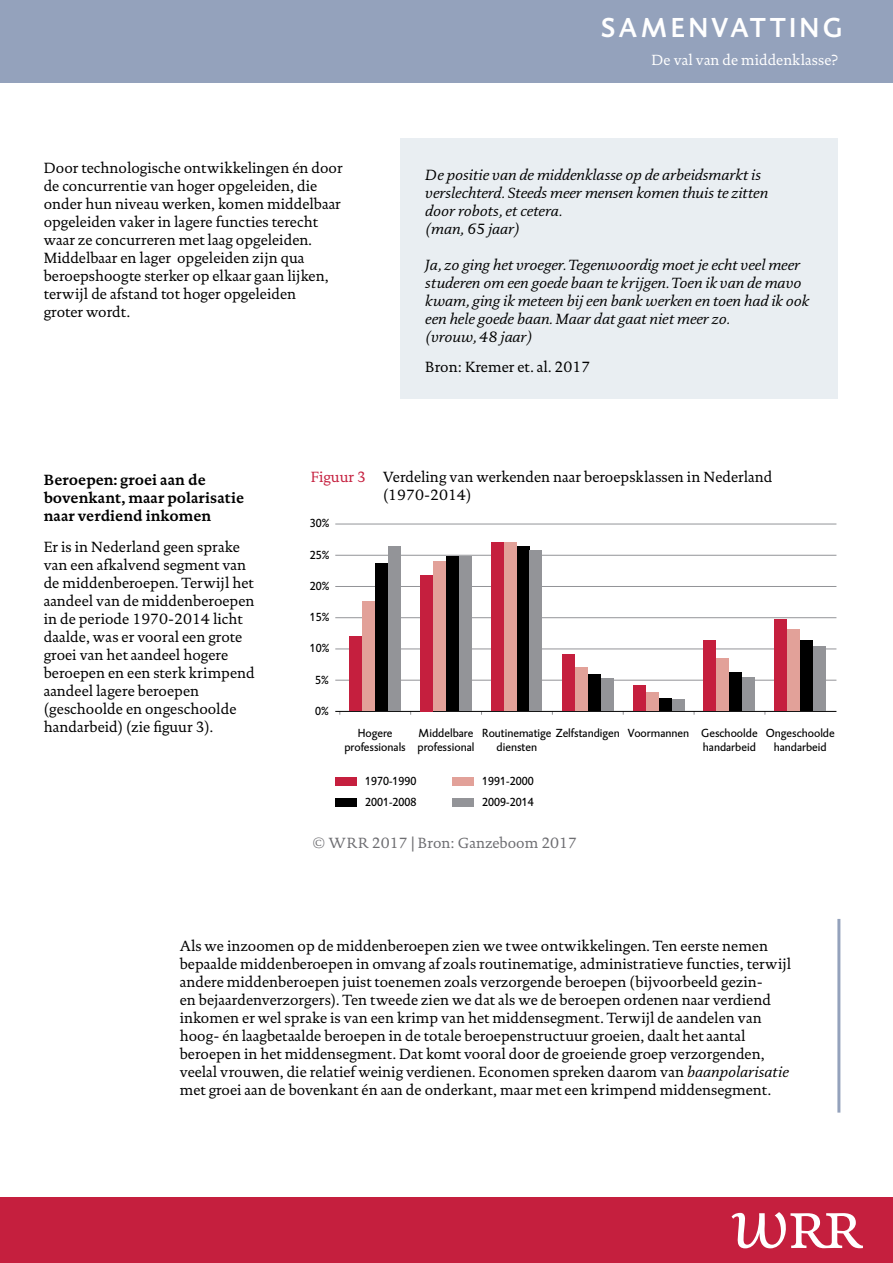
<style>
.page{position:relative;width:893px;height:1263px;background:#fff}
.page>*{position:absolute;margin:0;border:0;box-sizing:border-box;transform-origin:0 0}
.t1{font:500 28.05px "DTL Caspari TOT";letter-spacing:.12em;color:#fff}
.P_H{font:15px/18px "DTL Documenta TOT";color:#000}
.P_first{font:15px/18px "DTL Documenta TOT";color:#000}
.P_first__Block{font:italic 15px/18px "DTL Documenta TOT";color:#000}
.Caption_F{font:15px/18px "DTL Documenta TOT";color:#000}
.P_first-2{font:700 15px/18px "DTL Documenta TOT";color:#000}
.Source_F{font:15px "DTL Documenta TOT";color:#6d6d71}
.t2{font:14.85px "DTL Documenta TOT";color:#fff}
.t3{font:12px/14.4px "DTL Caspari TOT";color:#000;text-align:center}
.s1{color:#c51f3e}
.s2{font-style:inherit}
.s3{font-style:italic}
</style>
<div class="page">
<div style="left:0;top:0;width:893px;height:83px;background:#94a2bc"></div>
<div style="left:0;top:1197px;width:893px;height:66px;background:#c51f3e"></div>
<svg style="left:732px;top:1212px;width:131px;height:36px"></svg>
<div style="left:400px;top:138px;width:437px;height:261px;background:#e9eef2"></div>
<hr style="left:335px;top:680px;width:501px;height:1px;background:#939498">
<hr style="left:335px;top:649px;width:501px;height:1px;background:#939498">
<hr style="left:335px;top:617px;width:501px;height:1px;background:#939498">
<hr style="left:335px;top:586px;width:501px;height:1px;background:#939498">
<hr style="left:335px;top:555px;width:501px;height:1px;background:#939498">
<hr style="left:335px;top:524px;width:501px;height:1px;background:#939498">
<hr style="left:335px;top:711px;width:501px;height:1px;background:#000">
<div style="left:349px;top:637px;width:13px;height:74px;background:#c51f3e"></div>
<div style="left:362px;top:602px;width:13px;height:109px;background:#e2a199"></div>
<div style="left:375px;top:564px;width:13px;height:147px;background:#000"></div>
<div style="left:388px;top:547px;width:13px;height:164px;background:#939498"></div>
<div style="left:420px;top:575px;width:13px;height:136px;background:#c51f3e"></div>
<div style="left:433px;top:561px;width:13px;height:150px;background:#e2a199"></div>
<div style="left:446px;top:557px;width:13px;height:154px;background:#000"></div>
<div style="left:459px;top:557px;width:13px;height:154px;background:#939498"></div>
<div style="left:491px;top:542px;width:13px;height:169px;background:#c51f3e"></div>
<div style="left:504px;top:543px;width:13px;height:168px;background:#e2a199"></div>
<div style="left:517px;top:546px;width:12px;height:165px;background:#000"></div>
<div style="left:529px;top:550px;width:13px;height:161px;background:#939498"></div>
<div style="left:562px;top:654px;width:13px;height:57px;background:#c51f3e"></div>
<div style="left:575px;top:668px;width:13px;height:43px;background:#e2a199"></div>
<div style="left:588px;top:674px;width:13px;height:37px;background:#000"></div>
<div style="left:601px;top:678px;width:12px;height:33px;background:#939498"></div>
<div style="left:703px;top:641px;width:13px;height:70px;background:#c51f3e"></div>
<div style="left:716px;top:659px;width:13px;height:52px;background:#e2a199"></div>
<div style="left:729px;top:672px;width:13px;height:39px;background:#000"></div>
<div style="left:742px;top:677px;width:13px;height:34px;background:#939498"></div>
<div style="left:774px;top:619px;width:13px;height:92px;background:#c51f3e"></div>
<div style="left:787px;top:630px;width:13px;height:81px;background:#e2a199"></div>
<div style="left:800px;top:641px;width:13px;height:70px;background:#000"></div>
<div style="left:813px;top:646px;width:13px;height:65px;background:#939498"></div>
<div style="left:633px;top:686px;width:13px;height:25px;background:#c51f3e"></div>
<div style="left:646px;top:692px;width:13px;height:19px;background:#e2a199"></div>
<div style="left:659px;top:698px;width:13px;height:13px;background:#000"></div>
<div style="left:672px;top:699px;width:13px;height:12px;background:#939498"></div>
<div style="left:335px;top:777px;width:22px;height:9px;background:#c51f3e"></div>
<div style="left:453px;top:777px;width:21px;height:9px;background:#e2a199"></div>
<div style="left:335px;top:798px;width:22px;height:9px;background:#000"></div>
<div style="left:453px;top:798px;width:21px;height:9px;background:#939498"></div>
<hr style="left:837px;top:919px;width:3px;height:193px;background:#94a2bc">
<h1 class="t1" style="left:601px;top:9px;width:243px">SAMENVATTING</h1>
<p class="t2" style="left:651px;top:52px;width:188px">De val van de middenklasse?</p>
<p class="P_first" style="left:44px;top:159px;width:300px">Door technologische ontwikkelingen én door de concurrentie van hoger opgeleiden, die onder hun niveau werken, komen middelbaar opgeleiden vaker in lagere functies terecht waar ze concurreren met laag opgeleiden.<br>Middelbaar en lager opgeleiden zijn qua beroepshoogte sterker op elkaar gaan lijken, terwijl de afstand tot hoger opgeleiden<br>groter wordt.</p>
<p class="P_first__Block" style="left:425px;top:165px;width:345px">De positie van de middenklasse op de arbeidsmarkt is verslechterd. Steeds meer mensen komen thuis te zitten door robots, et cetera.<br>(man, 65 jaar)</p>
<p class="P_first__Block" style="left:425px;top:255px;width:385px">Ja, zo ging het vroeger. Tegenwoordig moet je echt veel meer studeren om een goede baan te krijgen. Toen ik van de mavo kwam, ging ik meteen bij een bank werken en toen had ik ook een hele goede baan. Maar dat gaat niet meer zo.<br>(vrouw, 48 jaar)</p>
<p class="P_first" style="left:425px;top:358px;width:167px">Bron: Kremer et. al. 2017</p>
<p class="P_first-2" style="left:44px;top:471px;width:202px">Beroepen: groei aan de bovenkant, maar polarisatie naar verdiend inkomen</p>
<p class="P_H" style="left:44px;top:538px;width:213px">Er is in Nederland geen sprake van een afkalvend segment van de middenberoepen. Terwijl het aandeel van de middenberoepen in de periode 1970-2014 licht daalde, was er vooral een grote groei van het aandeel hogere beroepen en een sterk krimpend aandeel lagere beroepen (geschoolde en ongeschoolde handarbeid) (zie figuur 3).</p>
<p class="Caption_F" style="left:383px;top:468px;width:391px;text-indent:-72px"><span class="s1">Figuur 3</span> Verdeling van werkenden naar beroepsklassen in Nederland (1970-2014)</p>
<p class="t3" style="left:310px;top:516px;width:21px">30%</p>
<p class="t3" style="left:310px;top:547px;width:21px">25%</p>
<p class="t3" style="left:310px;top:578px;width:21px">20%</p>
<p class="t3" style="left:310px;top:610px;width:21px">15%</p>
<p class="t3" style="left:310px;top:641px;width:21px">10%</p>
<p class="t3" style="left:315px;top:672px;width:15px">5%</p>
<p class="t3" style="left:315px;top:703px;width:15px">0%</p>
<p class="t3" style="left:344px;top:725px;width:63px">Hogere professionals</p>
<p class="t3" style="left:417px;top:725px;width:58px;text-align:left">Middelbare professional</p>
<p class="t3" style="left:497px;top:725px;width:263px;text-align:left;text-indent:-14px">Routinematige Zelfstandigen Voormannen Geschoolde diensten</p>
<p class="t3" style="left:703px;top:740px;width:55px">handarbeid</p>
<p class="t3" style="left:365px;top:773px;width:53px">1970-1990</p>
<p class="t3" style="left:482px;top:773px;width:53px">1991-2000</p>
<p class="t3" style="left:365px;top:795px;width:53px">2001-2008</p>
<p class="t3" style="left:482px;top:795px;width:53px">2009-2014</p>
<p class="t3" style="left:766px;top:725px;width:71px">Ongeschoolde handarbeid</p>
<p class="Source_F" style="left:312px;top:834px;width:266px">© <span class="s2">WRR</span> 2017 | Bron: Ganzeboom 2017</p>
<p class="P_H" style="left:180px;top:937px;width:613px">Als we inzoomen op de middenberoepen zien we twee ontwikkelingen. Ten eerste nemen bepaalde middenberoepen in omvang af zoals routinematige, administratieve functies, terwijl andere middenberoepen juist toenemen zoals verzorgende beroepen (bijvoorbeeld gezin-<br>en bejaardenverzorgers). Ten tweede zien we dat als we de beroepen ordenen naar verdiend inkomen er wel sprake is van een krimp van het middensegment. Terwijl de aandelen van hoog- én laagbetaalde beroepen in de totale beroepenstructuur groeien, daalt het aantal beroepen in het middensegment. Dat komt vooral door de groeiende groep verzorgenden, veelal vrouwen, die relatief weinig verdienen. Economen spreken daarom van <span class="s3">baanpolarisatie </span>met groei aan de bovenkant én aan de onderkant, maar met een krimpend middensegment.</p>
</div>
